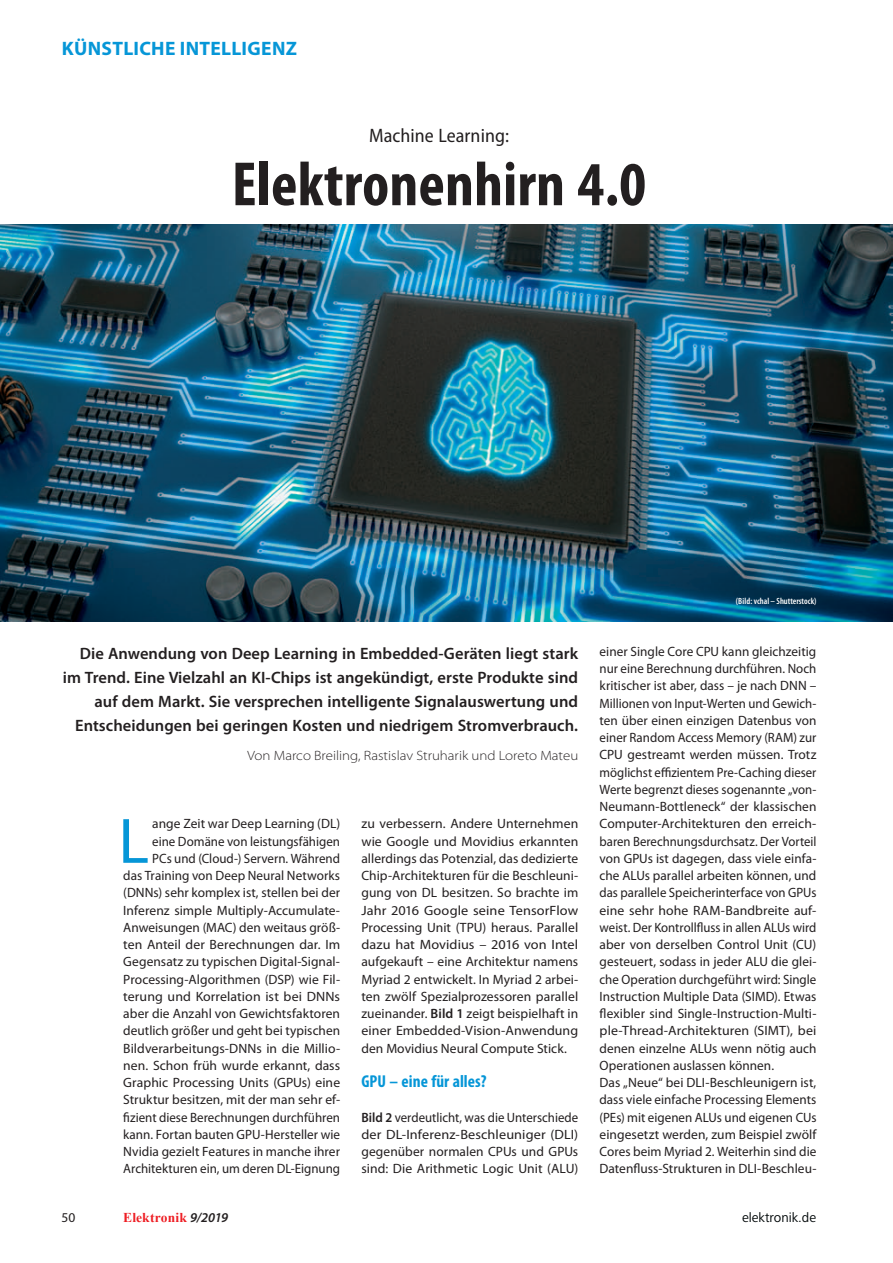
<style>
.page{position:relative;width:893px;height:1263px;background:#fff}
.page>*{position:absolute;margin:0;border:0;box-sizing:border-box;transform-origin:0 0}
.ht_fliesstext_initia{font:64.65px "Myriad Pro";color:#0696d7}
.head_ht_head{font:700 condensed 63px "Myriad Pro";letter-spacing:.005em;color:#231f20}
.rubriktitel_blau{font:700 19.5px "Myriad Pro";letter-spacing:.015em;color:#0696d7}
.ht_dachzeile{font:semi-condensed 19.5px "Myriad Pro";letter-spacing:.005em;color:#231f20}
.ht_ZÜ{font:700 condensed 17.25px "Myriad Pro";letter-spacing:.005em;color:#0696d7}
.ht_vorspann{font:600 16.5px/24px "Myriad Pro";letter-spacing:.005em;color:#231f20;text-align:right}
.t1{font:13.65px "Frutiger Next Pro";color:#000708}
.ht_fliesstext_initia-2{font:13.5px/17.2px "Myriad Pro";letter-spacing:.005em;color:#231f20;text-align:right}
.ht_fliesstext_ohne{font:13.5px/17.2px "Myriad Pro";letter-spacing:.005em;color:#231f20;text-align:justify}
.ht_fließtext{font:13.5px/17.2px "Myriad Pro";color:#231f20;text-align:justify}
.ht_fliesstext_ohne-2{font:13.5px/17.2px "Myriad Pro";letter-spacing:.005em;color:#231f20;text-align:justify;scale:.95 1}
.ht_autor{font:300 semi-expanded 13.5px "Myriad Pro";color:#231f20}
.t2{font:700 13.5px "Times New Roman";letter-spacing:.005em;color:#ee1d23}
.t3{font:600 condensed 9px "Myriad Pro";color:#fff}
.s1{font-weight:600}
.s2{font-family:"Myriad Pro";font-weight:600;font-style:italic;color:#231f20}
</style>
<div class="page">
<img style="left:0;top:224px;width:893px;height:397px">
<p class="rubriktitel_blau" style="left:62px;top:36px;width:237px">KÜNSTLICHE INTELLIGENZ</p>
<p class="ht_dachzeile" style="left:369px;top:124px;width:141px">Machine Learning:</p>
<p class="head_ht_head" style="left:232px;top:145px;width:416px">Elektronenhirn 4.0</p>
<p class="t3" style="left:736px;top:595px;width:82px">(Bild: vchal – Shutterstock)</p>
<p class="ht_vorspann" style="left:63px;top:641px;width:517px">Die Anwendung von Deep Learning in Embedded-Geräten liegt stark im Trend. Eine Vielzahl an KI-Chips ist angekündigt, erste Produkte sind auf dem Markt. Sie versprechen intelligente Signalauswertung und Entscheidungen bei geringen Kosten und niedrigem Stromverbrauch.</p>
<p class="ht_autor" style="left:248px;top:747px;width:332px">Von Marco Breiling, Rastislav Struharik und Loreto Mateu</p>
<p class="ht_fliesstext_initia-2" style="left:123px;top:815px;width:218px">ange Zeit war Deep Learning (DL)<br>eine Domäne von leistungsfähigen<br>PCs und (Cloud-) Servern. Während<br>das Training von Deep Neural Networks (DNNs) sehr komplex ist, stellen bei der Inferenz simple Multiply-Accumulate-Anweisungen (MAC) den weitaus größ&shy;ten Anteil der Berechnungen dar. Im Gegensatz zu typischen Digital-Signal-Processing-Algorithmen (DSP) wie Fil&shy;terung und Korrelation ist bei DNNs aber die Anzahl von Gewichtsfaktoren deutlich größer und geht bei typischen Bildverarbeitungs-DNNs in die Millio&shy;nen. Schon früh wurde erkannt, dass Graphic Processing Units (GPUs) eine Struktur besitzen, mit der man sehr ef&shy;fizient diese Berechnungen durchführen kann. Fortan bauten GPU-Hersteller wie Nvidia gezielt Features in manche ihrer Architekturen ein, um deren DL-Eignung</p>
<p class="ht_fliesstext_initia-2" style="left:361px;top:815px;width:218px;text-align:justify">zu verbessern. Andere Unternehmen wie Google und Movidius erkannten allerdings das Potenzial, das dedizierte Chip-Architekturen für die Beschleuni&shy;gung von DL besitzen. So brachte im Jahr 2016 Google seine TensorFlow Processing Unit (TPU) heraus. Parallel dazu hat Movidius – 2016 von Intel aufgekauft – eine Architektur namens Myriad 2 entwickelt. In Myriad 2 arbei&shy;ten zwölf Spezialprozessoren parallel zueinander. <span class="s1">Bild 1</span> zeigt beispielhaft in einer Embedded-Vision-Anwendung den Movidius Neural Compute Stick.</p>
<p class="ht_fliesstext_initia" style="left:118px;top:801px;width:32px">L</p>
<p class="ht_ZÜ" style="left:361px;top:1070px;width:127px">GPU – eine für alles?</p>
<p class="ht_fliesstext_ohne-2" style="left:361px;top:1108px;width:230px"><span class="s1">Bild 2</span> verdeutlicht, was die Unterschiede der DL-Inferenz-Beschleuniger (DLI) gegenüber normalen CPUs und GPUs sind: Die Arithmetic Logic Unit (ALU)</p>
<p class="ht_fliesstext_ohne" style="left:600px;top:642px;width:218px">einer Single Core CPU kann gleichzeitig nur eine Berechnung durchführen. Noch kritischer ist aber, dass – je nach DNN – Millionen von Input-Werten und Gewich&shy;ten über einen einzigen Datenbus von einer Random Access Memory (RAM) zur CPU gestreamt werden müssen. Trotz möglichst effizientem Pre-Caching dieser Werte begrenzt dieses sogenannte „von-Neumann-Bottleneck“ der klassischen Computer-Architekturen den erreich&shy;baren Berechnungsdurchsatz. Der Vorteil von GPUs ist dagegen, dass viele einfa&shy;che ALUs parallel arbeiten können, und das parallele Speicherinterface von GPUs eine sehr hohe RAM-Bandbreite auf&shy;weist. Der Kontrollfluss in allen ALUs wird aber von derselben Control Unit (CU) gesteuert, sodass in jeder ALU die glei&shy;che Operation durchgeführt wird: Single Instruction Multiple Data (SIMD). Etwas flexibler sind Single-Instruction-Multi&shy;ple-Thread-Architekturen (SIMT), bei denen einzelne ALUs wenn nötig auch Operationen auslassen können.</p>
<p class="ht_fließtext" style="left:600px;top:1074px;width:218px">Das „Neue“ bei DLI-Beschleunigern ist, dass viele einfache Processing Elements (PEs) mit eigenen ALUs und eigenen CUs eingesetzt werden, zum Beispiel zwölf Cores beim Myriad 2. Weiterhin sind die Datenfluss-Strukturen in DLI-Beschleu-</p>
<p class="ht_fliesstext_ohne" style="left:62px;top:1209px;width:15px">50</p>
<p class="t2" style="left:123px;top:1208px;width:106px">Elektronik <span class="s2">9/2019</span></p>
<p class="t1" style="left:742px;top:1209px;width:76px">elektronik.de</p>
</div>
